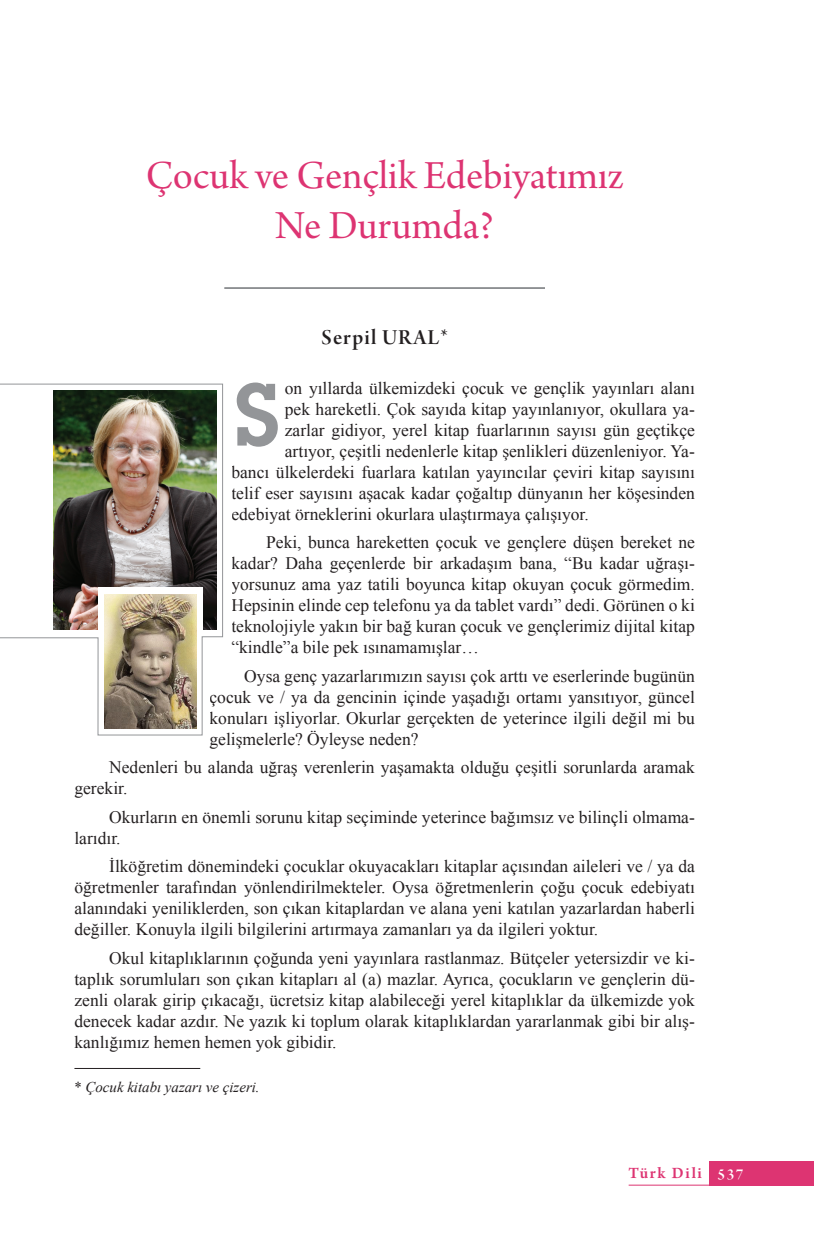
<style>
.page{position:relative;width:819px;height:1241px;background:#fff}
.page>*{position:absolute;margin:0;border:0;box-sizing:border-box;transform-origin:0 0}
.Baslik{font:600 86.1px "Lubalin Graph";color:#939598}
.Konu_Adı{font:42px "Arno Pro Subhead";color:#dd3472}
.Yazar_Adı{font:22.75px "Arno Pro Smbd Display";letter-spacing:.05em;color:#231f20}
.t1{font:17.5px/21px "Times New Roman";color:#231f20;text-align:justify}
.t2{font:600 16.62px "Arno Pro";letter-spacing:.1em;color:#dd3472}
.Dipnot{font:italic 14.88px "Times New Roman";color:#231f20}
.s1{font-style:normal}
.s2{font-family:"Arno Pro Smbd Display";font-weight:400;font-size:16.1px;color:#fff}
</style>
<div class="page">
<div style="left:709px;top:1160px;width:105px;height:25px;background:#dd3472"></div>
<hr style="left:628px;top:1184px;width:81px;height:1px;background:#dd3472">
<hr style="left:74px;top:1067px;width:126px;height:1px;background:#231f20">
<hr style="left:224px;top:287px;width:321px;height:1px;background:#808285">
<hr style="left:224px;top:288px;width:321px;height:1px;background:#808285">
<svg style="left:0;top:383px;width:223px;height:352px"></svg>
<img style="left:54px;top:390px;width:162px;height:239px">
<div style="left:98px;top:586px;width:104px;height:45px;background:#fff"></div>
<img style="left:104px;top:594px;width:92px;height:134px">
<p class="Konu_Adı" style="left:146px;top:151px;width:479px">Çocuk ve Gençlik Edebiyatımız</p>
<p class="Konu_Adı" style="left:275px;top:202px;width:220px">Ne Durumda?</p>
<p class="Yazar_Adı" style="left:321px;top:325px;width:128px">Serpil URAL*</p>
<p class="t1" style="left:285px;top:377px;width:411px">on yıllarda ülkemizdeki çocuk ve gençlik yayınları alanı</p>
<p class="t1" style="left:285px;top:398px;width:411px">pek hareketli. Çok sayıda kitap yayınlanıyor, okullara ya-</p>
<p class="t1" style="left:285px;top:419px;width:411px">zarlar gidiyor, yerel kitap fuarlarının sayısı gün geçtikçe</p>
<p class="t1" style="left:285px;top:440px;width:411px">artıyor, çeşitli nedenlerle kitap şenlikleri düzenleniyor. Ya-</p>
<p class="t1" style="left:231px;top:461px;width:465px">bancı ülkelerdeki fuarlara katılan yayıncılar çeviri kitap sayısını</p>
<p class="t1" style="left:231px;top:482px;width:465px">telif eser sayısını aşacak kadar çoğaltıp dünyanın her köşesinden</p>
<p class="t1" style="left:231px;top:503px;width:359px">edebiyat örneklerini okurlara ulaştırmaya çalışıyor.</p>
<p class="t1" style="left:231px;top:531px;width:465px;text-indent:35px">Peki, bunca hareketten çocuk ve gençlere düşen bereket ne kadar? Daha geçenlerde bir arkadaşım bana, “Bu kadar uğraşı&shy;yorsunuz ama yaz tatili boyunca kitap okuyan çocuk görmedim.<br>Hepsinin elinde cep telefonu ya da tablet vardı” dedi. Görünen o ki teknolojiyle yakın bir bağ kuran çocuk ve gençlerimiz dijital kitap “kindle”a bile pek ısınamamışlar…</p>
<p class="t1" style="left:209px;top:665px;width:487px;text-indent:35px">Oysa genç yazarlarımızın sayısı çok arttı ve eserlerinde bugünün çocuk ve / ya da gencinin içinde yaşadığı ortamı yansıtıyor, güncel konuları işliyorlar. Okurlar gerçekten de yeterince ilgili değil mi bu gelişmelerle? Öyleyse neden?</p>
<p class="t1" style="left:74px;top:756px;width:622px;text-indent:35px">Nedenleri bu alanda uğraş verenlerin yaşamakta olduğu çeşitli sorunlarda aramak gerekir.</p>
<p class="t1" style="left:74px;top:806px;width:622px;text-indent:35px">Okurların en önemli sorunu kitap seçiminde yeterince bağımsız ve bilinçli olmama&shy;larıdır.</p>
<p class="t1" style="left:74px;top:855px;width:622px;text-indent:35px">İlköğretim dönemindeki çocuklar okuyacakları kitaplar açısından aileleri ve / ya da öğretmenler tarafından yönlendirilmekteler. Oysa öğretmenlerin çoğu çocuk edebiyatı alanındaki yeniliklerden, son çıkan kitaplardan ve alana yeni katılan yazarlardan haberli değiller. Konuyla ilgili bilgilerini artırmaya zamanları ya da ilgileri yoktur.</p>
<p class="t1" style="left:74px;top:946px;width:622px;text-indent:35px">Okul kitaplıklarının çoğunda yeni yayınlara rastlanmaz. Bütçeler yetersizdir ve ki&shy;taplık sorumluları son çıkan kitapları al (a) mazlar. Ayrıca, çocukların ve gençlerin dü&shy;zenli olarak girip çıkacağı, ücretsiz kitap alabileceği yerel kitaplıklar da ülkemizde yok denecek kadar azdır. Ne yazık ki toplum olarak kitaplıklardan yararlanmak gibi bir alış&shy;kanlığımız hemen hemen yok gibidir.</p>
<p class="Baslik" style="left:235px;top:357px;width:46px">S</p>
<p class="Dipnot" style="left:74px;top:1076px;width:187px"><span class="s1">*</span> Çocuk kitabı yazarı ve çizeri.</p>
<p class="t2" style="left:628px;top:1163px;width:116px">Türk Dili <span class="s2">537</span></p>
</div>
